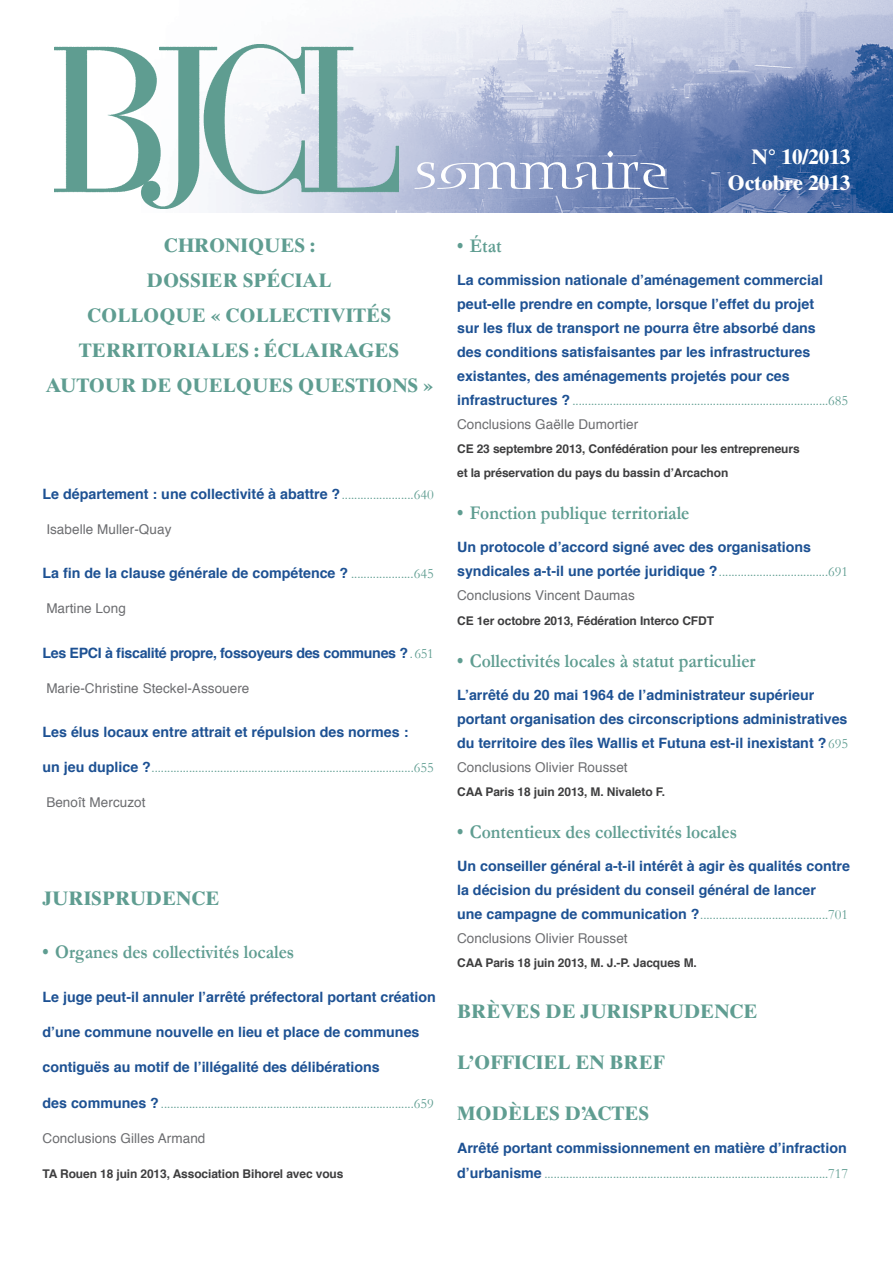
<style>
.page{position:relative;width:893px;height:1263px;background:#fff}
.page>*{position:absolute;margin:0;border:0;box-sizing:border-box;transform-origin:0 0}
.t1{font:55.2px "Blue Island Std";color:#fff}
.t2{font:700 21px/26.2px "Times Ten LT Std";color:#fff;text-align:right}
.t3{font:700 19.5px/35.2px "Times Ten LT Std";color:#5f9d91}
.t4{font:700 19.5px "Garamond";color:#5f9d91;scale:.9 1}
.t5{font:700 14.25px/24px "Helvetica";color:#1d5193}
.t6{font:14.25px "Garamond";color:#5f9d91}
.t7{font:700 14.25px "Helvetica";letter-spacing:-.025em;color:#1d5193}
.t8{font:13.5px "Helvetica";letter-spacing:.005em;color:#6c6d70}
.t9{font:700 12px/24px "Helvetica";letter-spacing:-.01em;color:#3e3e3f}
.s1{font-family:"Garamond";font-weight:400;color:#5f9d91}
.s2{font-family:"Helvetica";font-weight:700;color:#1d5193}
</style>
<div class="page">
<img style="left:156px;top:0;width:737px;height:213px">
<img style="left:55px;top:45px;width:344px;height:163px">
<h1 class="t1" style="left:415px;top:138px;width:255px">sommaire</h1>
<h2 class="t2" style="left:727px;top:143px;width:125px">N° 10/2013<br>OCTOBRE 2013</h2>
<h3 class="t3" style="left:164px;top:227px;width:153px">CHRONIQUES :</h3>
<h3 class="t3" style="left:147px;top:262px;width:14px">DOSSIER</h3>
<h3 class="t3" style="left:243px;top:262px;width:90px">SPÉCIAL</h3>
<h3 class="t3" style="left:87px;top:298px;width:305px">COLLOQUE « C OLLECTIVITÉS</h3>
<h3 class="t3" style="left:79px;top:333px;width:199px">TERRITORIALES : ÉCL</h3>
<h3 class="t3" style="left:45px;top:333px;width:389px;text-indent:259px">AIRAGES<br>AUTOUR DE QUELQUES QUESTIONS »</h3>
<p class="t5" style="left:43px;top:482px;width:393px">Le département : une collectivité à abattre ?<span class="s1">.......................640</span></p>
<p class="t8" style="left:46px;top:519px;width:127px">Isabelle Muller-Quay</p>
<p class="t5" style="left:43px;top:561px;width:393px">La fin de la clause générale de compétence ? <span class="s1">....................645</span></p>
<p class="t8" style="left:46px;top:598px;width:81px">Martine Long</p>
<p class="t7" style="left:43px;top:641px;width:393px">Les EPCI à fiscalité propre, fossoyeurs des communes ?<span class="s1">.651</span></p>
<p class="t8" style="left:46px;top:678px;width:205px">Marie-Christine Steckel-Assouere</p>
<p class="t5" style="left:43px;top:720px;width:367px">Les élus locaux entre attrait et répulsion des normes :</p>
<p class="t6" style="left:43px;top:759px;width:393px"><span class="s2">un jeu duplice ?</span>....................................................................................655</p>
<p class="t8" style="left:46px;top:792px;width:101px">Benoît Mercuzot</p>
<h3 class="t3" style="left:43px;top:880px;width:179px">JURISPRUDENCE</h3>
<h3 class="t4" style="left:43px;top:940px;width:281px">• Organes des collectivités locales</h3>
<p class="t5" style="left:43px;top:985px;width:395px">Le juge peut-il annuler l’arrêté préfectoral portant création</p>
<p class="t5" style="left:43px;top:1020px;width:378px">d’une commune nouvelle en lieu et place de communes</p>
<p class="t5" style="left:43px;top:1055px;width:339px">contiguës au motif de l’illégalité des délibérations</p>
<p class="t6" style="left:43px;top:1094px;width:393px"><span class="s2">des communes ?</span>.................................................................................659</p>
<p class="t8" style="left:43px;top:1127px;width:164px">Conclusions Gilles Armand</p>
<p class="t9" style="left:43px;top:1162px;width:302px">TA Rouen 18 juin 2013, Association Bihorel avec vous</p>
<h3 class="t4" style="left:457px;top:234px;width:51px">• État</h3>
<p class="t5" style="left:457px;top:268px;width:367px">La commission nationale d’aménagement commercial peut-elle prendre en compte, lorsque l’effet du projet sur les flux de transport ne pourra être absorbé dans des conditions satisfaisantes par les infrastructures existantes, des aménagements projetés pour ces</p>
<p class="t6" style="left:457px;top:392px;width:393px"><span class="s2">infrastructures ?</span>..................................................................................685</p>
<p class="t8" style="left:457px;top:414px;width:183px">Conclusions Gaëlle Dumortier</p>
<p class="t9" style="left:457px;top:437px;width:344px">CE 23 septembre 2013, Confédération pour les entrepreneurs et la préservation du pays du bassin d’Arcachon</p>
<h3 class="t4" style="left:457px;top:501px;width:260px">• Fonction publique territoriale</h3>
<p class="t5" style="left:457px;top:535px;width:355px">Un protocole d’accord signé avec des organisations</p>
<p class="t6" style="left:457px;top:563px;width:393px"><span class="s2">syndicales a-t-il une portée juridique ?</span>...................................691</p>
<p class="t8" style="left:457px;top:585px;width:179px">Conclusions Vincent Daumas</p>
<p class="t9" style="left:457px;top:608px;width:258px">CE 1er octobre 2013, Fédération Interco CFDT</p>
<h3 class="t4" style="left:457px;top:649px;width:333px">• Collectivités locales à statut particulier</h3>
<p class="t5" style="left:457px;top:683px;width:393px">L’arrêté du 20 mai 1964 de l’administrateur supérieur portant organisation des circonscriptions administratives du territoire des îles Wallis et Futuna est-il inexistant ?<span class="s1">695</span></p>
<p class="t8" style="left:457px;top:757px;width:172px">Conclusions Olivier Rousset</p>
<p class="t9" style="left:457px;top:780px;width:209px">CAA Paris 18 juin 2013, M. Nivaleto F.</p>
<h3 class="t4" style="left:457px;top:820px;width:312px">• Contentieux des collectivités locales</h3>
<p class="t5" style="left:457px;top:854px;width:394px">Un conseiller général a-t-il intérêt à agir ès qualités contre la décision du président du conseil général de lancer</p>
<p class="t6" style="left:457px;top:906px;width:393px"><span class="s2">une campagne de communication ?</span>.........................................701</p>
<p class="t8" style="left:457px;top:928px;width:172px">Conclusions Olivier Rousset</p>
<p class="t9" style="left:457px;top:951px;width:241px">CAA Paris 18 juin 2013, M. J.-P. Jacques M.</p>
<h3 class="t3" style="left:457px;top:994px;width:302px">BRÈVES DE JURISPRUDENCE</h3>
<h3 class="t3" style="left:457px;top:1045px;width:209px">L’OFFICIEL EN BREF</h3>
<h3 class="t3" style="left:457px;top:1096px;width:194px">MODÈLES D’ACTES</h3>
<p class="t5" style="left:457px;top:1137px;width:391px">Arrêté portant commissionnement en matière d’infraction</p>
<p class="t6" style="left:457px;top:1164px;width:393px"><span class="s2">d’urbanisme</span> ...........................................................................................717</p>
</div>
